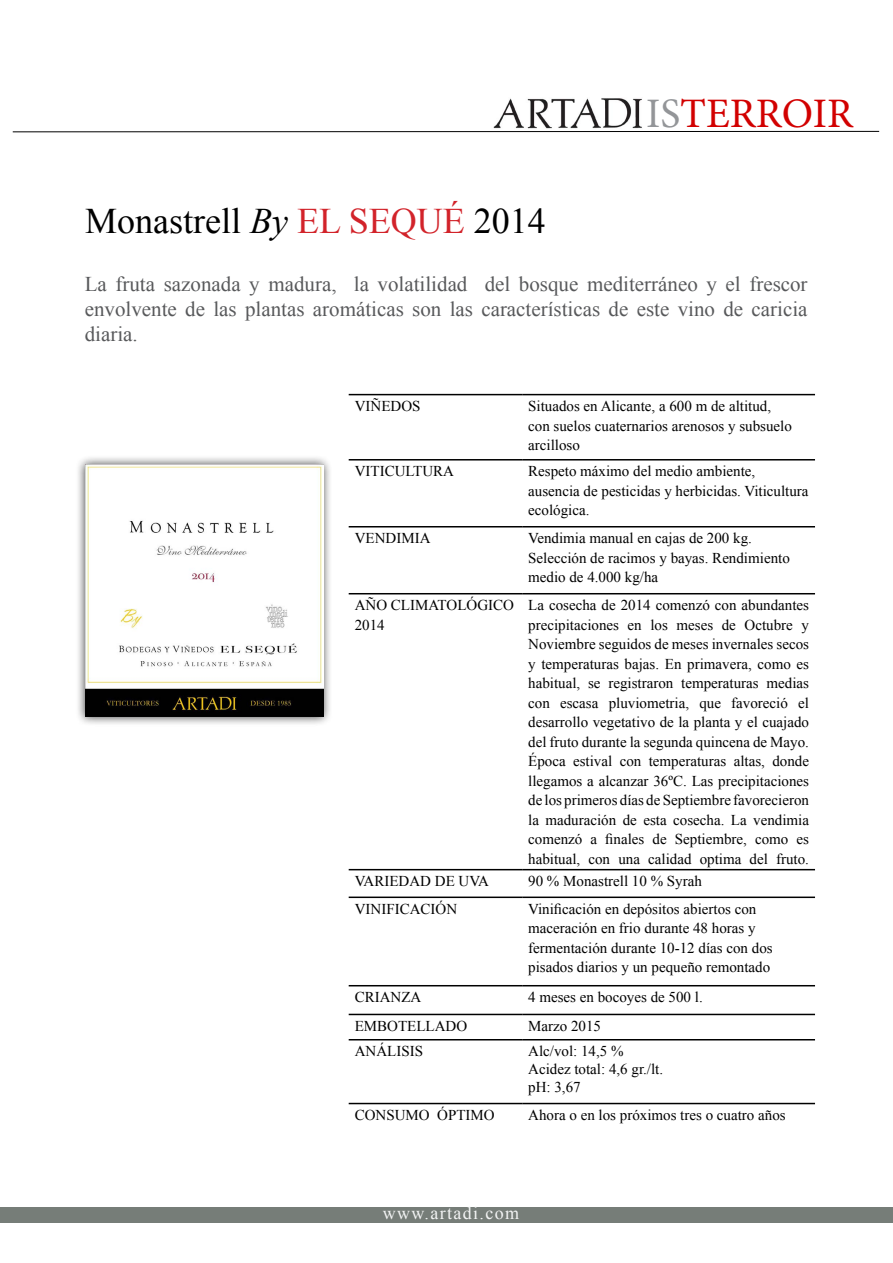
<style>
.page{position:relative;width:893px;height:1263px;background:#fff}
.page>*{position:absolute;margin:0;border:0;box-sizing:border-box;transform-origin:0 0}
.t1{font:42px "Minion Pro";color:#d20000}
.t2{font:36px "Times New Roman";color:#000}
.t3{font:21px/25.2px "Times New Roman";color:#58595b;text-align:justify}
.t4{font:18px "Times New Roman";letter-spacing:.075em;color:#f3f4f4}
.t5{font:15px/19.5px "Times New Roman";color:#000}
.s1{font-style:italic}
.s2{color:#d2232a}
.s3{color:#939598}
</style>
<div class="page">
<hr style="left:349px;top:394px;width:173px;height:1px;background:#000">
<hr style="left:522px;top:394px;width:293px;height:1px;background:#000">
<hr style="left:349px;top:459px;width:173px;height:1px;background:#000">
<hr style="left:522px;top:459px;width:293px;height:1px;background:#000">
<hr style="left:349px;top:526px;width:173px;height:1px;background:#000">
<hr style="left:522px;top:526px;width:293px;height:1px;background:#000">
<hr style="left:349px;top:593px;width:173px;height:1px;background:#000">
<hr style="left:522px;top:593px;width:293px;height:1px;background:#000">
<hr style="left:349px;top:869px;width:173px;height:1px;background:#000">
<hr style="left:522px;top:869px;width:293px;height:1px;background:#000">
<hr style="left:349px;top:896px;width:173px;height:2px;background:#000">
<hr style="left:522px;top:896px;width:293px;height:2px;background:#000">
<hr style="left:349px;top:985px;width:173px;height:1px;background:#000">
<hr style="left:522px;top:985px;width:293px;height:1px;background:#000">
<hr style="left:349px;top:1014px;width:173px;height:1px;background:#000">
<hr style="left:522px;top:1014px;width:293px;height:1px;background:#000">
<hr style="left:349px;top:1039px;width:173px;height:1px;background:#000">
<hr style="left:522px;top:1039px;width:293px;height:1px;background:#000">
<hr style="left:349px;top:1103px;width:173px;height:1px;background:#000">
<hr style="left:522px;top:1103px;width:293px;height:1px;background:#000">
<img style="left:493px;top:98px;width:149px;height:31px">
<svg style="left:12px;top:131px;width:868px;height:2px"></svg>
<div style="left:0;top:1207px;width:893px;height:15px;background:#767d78"></div>
<div style="left:76px;top:455px;width:257px;height:271px;background:#000;opacity:.75"></div>
<img style="left:85px;top:464px;width:238px;height:252px">
<h2 class="t2" style="left:85px;top:197px;width:462px">Monastrell <span class="s1">By</span> <span class="s2">EL SEQUÉ</span> 2014</h2>
<h1 class="t1" style="left:646px;top:85px;width:208px"><span class="s3">IS</span>TERROIR</h1>
<h3 class="t3" style="left:85px;top:271px;width:724px">La fruta sazonada y madura, la volatilidad del bosque mediterráneo y el frescor envolvente de las plantas aromáticas son las características de este vino de caricia diaria.</h3>
<p class="t5" style="left:355px;top:396px;width:67px">VIÑEDOS</p>
<p class="t5" style="left:528px;top:396px;width:265px">Situados en Alicante, a 600 m de altitud, con suelos cuaternarios arenosos y subsuelo arcilloso</p>
<p class="t5" style="left:355px;top:461px;width:101px">VITICULTURA</p>
<p class="t5" style="left:528px;top:461px;width:282px">Respeto máximo del medio ambiente, ausencia de pesticidas y herbicidas. Viticultura ecológica.</p>
<p class="t5" style="left:355px;top:528px;width:77px">VENDIMIA</p>
<p class="t5" style="left:528px;top:528px;width:263px">Vendimia manual en cajas de 200 kg.<br>Selección de racimos y bayas. Rendimiento medio de 4.000 kg/ha</p>
<p class="t5" style="left:355px;top:595px;width:161px">AÑO CLIMATOLÓGICO<br>2014</p>
<p class="t5" style="left:528px;top:595px;width:282px;text-align:justify">La cosecha de 2014 comenzó con abundantes precipitaciones en los meses de Octubre y Noviembre seguidos de meses invernales secos y temperaturas bajas. En primavera, como es habitual, se registraron temperaturas medias con escasa pluviometria, que favoreció el desarrollo vegetativo de la planta y el cuajado del fruto durante la segunda quincena de Mayo.<br>Época estival con temperaturas altas, donde llegamos a alcanzar 36ºC. Las precipitaciones de los primeros días de Septiembre favorecieron la maduración de esta cosecha. La vendimia comenzó a finales de Septiembre, como es habitual, con una calidad optima del fruto.</p>
<p class="t5" style="left:355px;top:871px;width:136px">VARIEDAD DE UVA</p>
<p class="t5" style="left:528px;top:871px;width:175px">90 % Monastrell 10 % Syrah</p>
<p class="t5" style="left:355px;top:899px;width:104px">VINIFICACIÓN</p>
<p class="t5" style="left:528px;top:899px;width:246px">Vinificación en depósitos abiertos con maceración en frio durante 48 horas y fermentación durante 10-12 días con dos pisados diarios y un pequeño remontado</p>
<p class="t5" style="left:355px;top:987px;width:68px">CRIANZA</p>
<p class="t5" style="left:528px;top:987px;width:176px">4 meses en bocoyes de 500 l.</p>
<p class="t5" style="left:355px;top:1016px;width:114px">EMBOTELLADO</p>
<p class="t5" style="left:528px;top:1016px;width:74px">Marzo 2015</p>
<p class="t5" style="left:355px;top:1041px;width:70px">ANÁLISIS</p>
<p class="t5" style="left:528px;top:1042px;width:136px;line-height:18px">Alc/vol: 14,5 %<br>Acidez total: 4,6 gr./lt. pH: 3,67</p>
<p class="t5" style="left:355px;top:1105px;width:141px">CONSUMO ÓPTIMO</p>
<p class="t5" style="left:528px;top:1105px;width:259px">Ahora o en los próximos tres o cuatro años</p>
<p class="t4" style="left:383px;top:1201px;width:138px">www.artadi.com</p>
</div>
